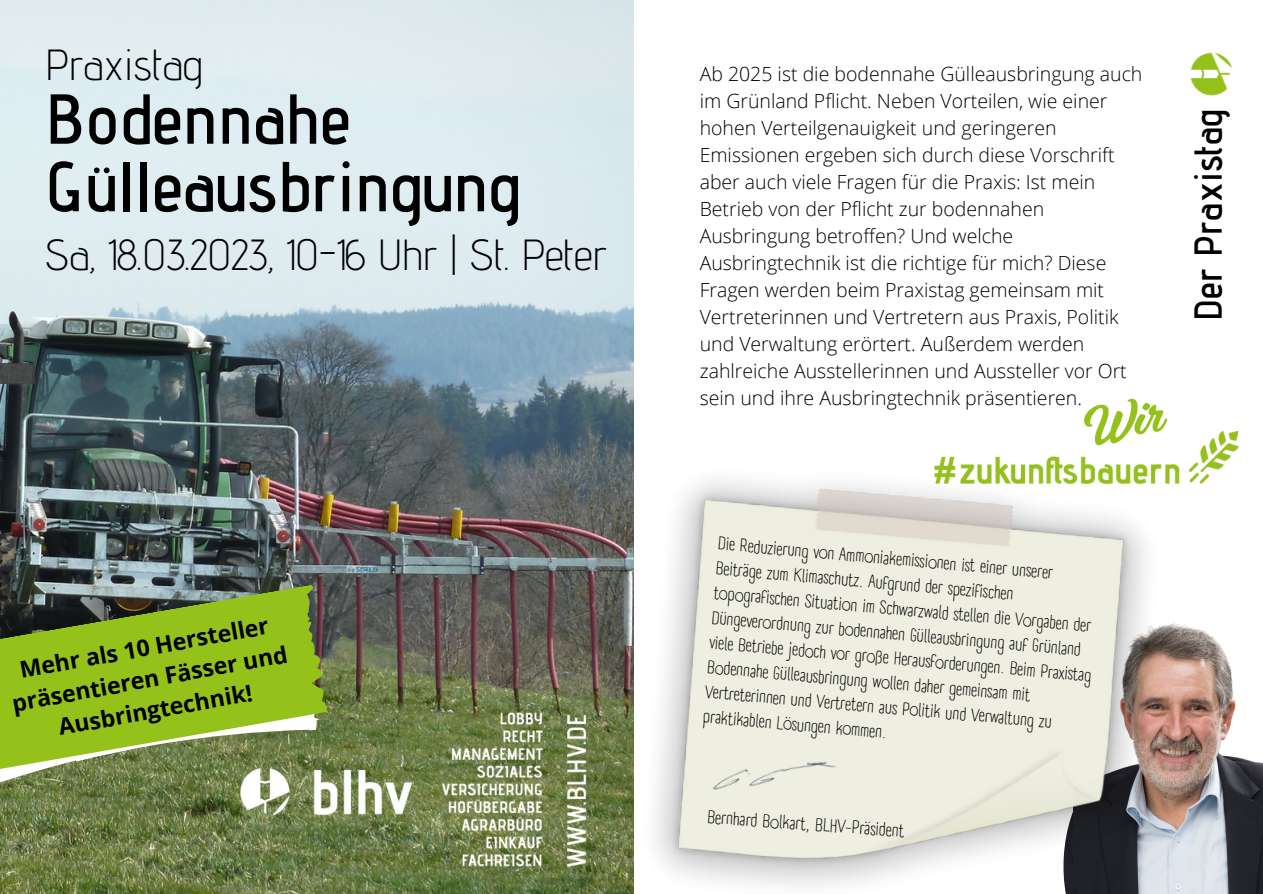
<style>
.page{position:relative;width:1263px;height:894px;background:#fff}
.page>*{position:absolute;margin:0;border:0;box-sizing:border-box;transform-origin:0 0}
.t1{font:600 70.5px/67.5px "Advent Pro";color:#000}
.t2{font:300 43.5px "Advent Pro";letter-spacing:-.005em;color:#000}
.t3{font:600 39px "Advent Pro";color:#000}
.t4{font:700 23.1px/31.5px "Open Sans";color:#000;text-align:center}
.t5{font:300 19.5px/27px "Open Sans";color:#000}
.t6{font:18px "A Day Without Sun Text";color:#000}
.t7{font:17.85px/24.8px "A Day Without Sun Text";color:#000}
</style>
<div class="page">
<img style="left:1190px;top:52px;width:43px;height:44px">
<img style="left:1175px;top:431px;width:64px;height:53px">
<img style="left:0;top:0;width:633px;height:893px">
<img style="left:238px;top:708px;width:352px;height:161px">
<svg style="left:0;top:773px;width:322px;height:14px;background:#869367"></svg>
<svg style="left:0;top:584px;width:336px;height:189px;background:#85a532"></svg>
<img style="left:1175px;top:623px;width:88px;height:270px">
<img style="left:628px;top:449px;width:547px;height:444px">
<div style="left:703px;top:738px;width:143px;height:70px;background:#eeeee1"></div>
<div style="left:0;top:363px;width:34px;height:20px;background:#464948"></div>
<h2 class="t2" style="left:45px;top:38px;width:159px">Praxistag</h2>
<h1 class="t1" style="left:45px;top:84px;width:477px">Bodennahe<br>Gülleausbringung</h1>
<h2 class="t2" style="left:45px;top:227px;width:563px">Sa, 18.03.2023, 10-16 Uhr | St. Peter</h2>
<p class="t4" style="left:4px;top:655px;width:281px;rotate:-10deg">Mehr als 10 Hersteller präsentieren Fässer und<br>Ausbringtechnik!</p>
<p class="t5" style="left:700px;top:59px;width:444px">Ab 2025 ist die bodennahe Gülleausbringung auch im Grünland Pflicht. Neben Vorteilen, wie einer hohen Verteilgenauigkeit und geringeren Emissionen ergeben sich durch diese Vorschrift aber auch viele Fragen für die Praxis: Ist mein Betrieb von der Pflicht zur bodennahen Ausbringung betroffen? Und welche Ausbringtechnik ist die richtige für mich? Diese Fragen werden beim Praxistag gemeinsam mit Vertreterinnen und Vertretern aus Praxis, Politik und Verwaltung erörtert. Außerdem werden zahlreiche Ausstellerinnen und Aussteller vor Ort sein und ihre Ausbringtechnik präsentieren.</p>
<p class="t7" style="left:719px;top:530px;width:338px;rotate:5deg">Die Reduzierung von Ammoniakemissionen ist einer unserer</p>
<p class="t7" style="left:715px;top:580px;width:380px;rotate:5deg">topografischen Situation im Schwarzwald stellen die Vorgaben der</p>
<p class="t7" style="left:717px;top:555px;width:300px;rotate:5deg">Beiträge zum Klimaschutz. Aufgrund der spezifischen</p>
<p class="t7" style="left:713px;top:604px;width:385px;rotate:5deg">Düngeverordnung zur bodennahen Gülleausbringung auf Grünland viele Betriebe jedoch vor große Herausforderungen. Beim Praxistag</p>
<p class="t7" style="left:706px;top:679px;width:349px;rotate:5deg">Vertreterinnen und Vertretern aus Politik und Verwaltung zu</p>
<p class="t7" style="left:708px;top:654px;width:325px;rotate:5deg">Bodennahe Gülleausbringung wollen daher gemeinsam mit</p>
<p class="t7" style="left:704px;top:703px;width:186px;rotate:5deg">praktikablen Lösungen kommen.</p>
<p class="t6" style="left:708px;top:805px;width:199px;rotate:4deg">Bernhard Bolkart, BLHV-Präsident</p>
<h3 class="t3" style="left:1184px;top:321px;width:212px;rotate:-90deg">Der Praxistag</h3>
</div>
